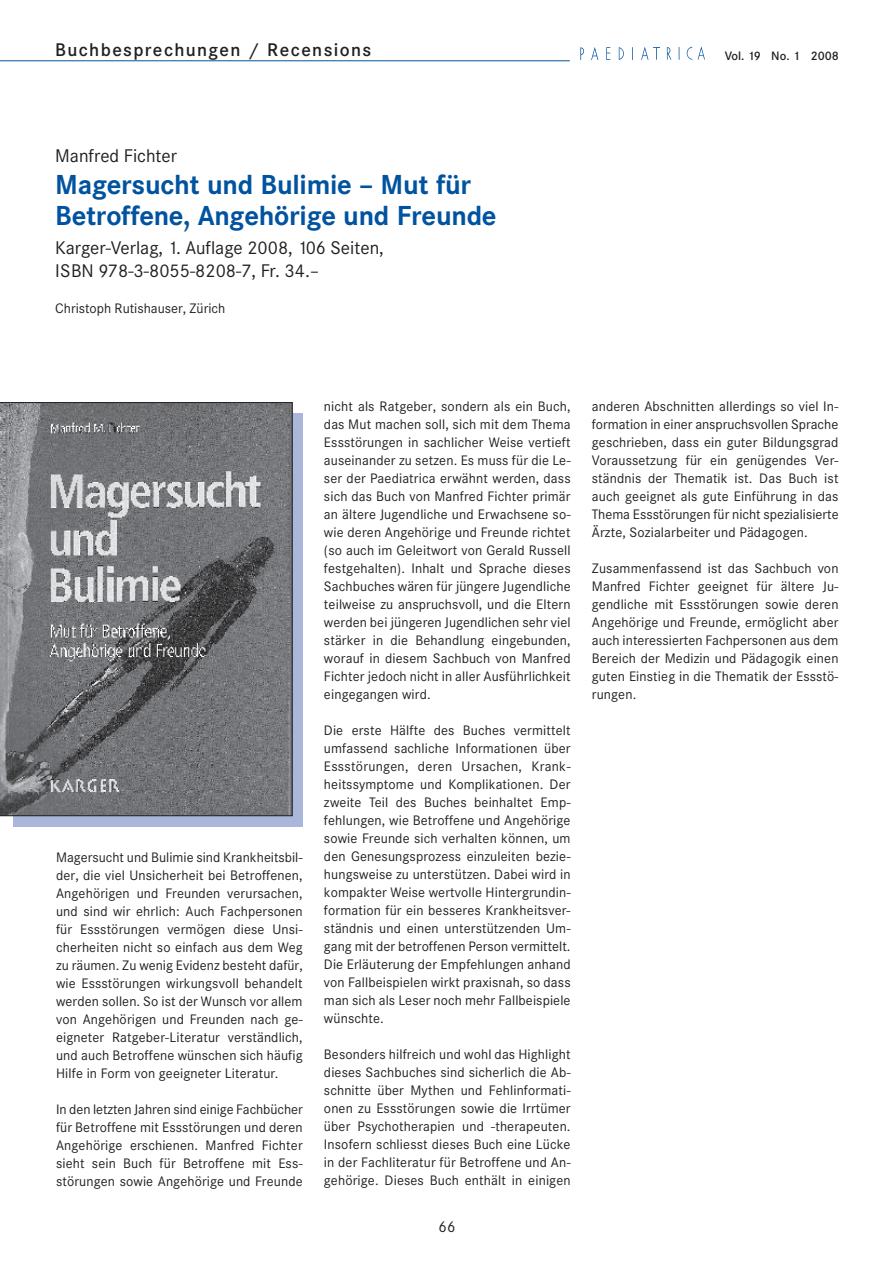
<style>
.page{position:relative;width:893px;height:1263px;background:#fff}
.page>*{position:absolute;margin:0;border:0;box-sizing:border-box;transform-origin:0 0}
.t1{font:700 27px/31.5px "Corporate SBQ";letter-spacing:-.01em;color:#0153a0}
.t2{font:18px/22.5px "Corporate SBQ";color:#231f20}
.t3{font:500 18px "Corporate SBQ";letter-spacing:.075em;color:#231f20}
.t4{font:15px "Corporate SBQ";color:#231f20}
.t5{font:13.5px/18px "Corporate SBQ";letter-spacing:.01em;color:#231f20;text-align:justify}
.t6{font:500 12px "Corporate SBQ";color:#231f20}
</style>
<div class="page">
<img style="left:580px;top:47px;width:125px;height:14px">
<hr style="left:0;top:60px;width:570px;height:1px;background:#0153a0">
<div style="left:13px;top:413px;width:290px;height:413px;background:#abb7da"></div>
<svg style="left:0;top:402px;width:293px;height:414px"></svg>
<h2 class="t3" style="left:55px;top:38px;width:317px">Buchbesprechungen / Recensions</h2>
<p class="t6" style="left:725px;top:49px;width:116px">Vol. 19 No. 1 2008</p>
<h2 class="t2" style="left:55px;top:145px;width:123px">Manfred Fichter</h2>
<h1 class="t1" style="left:55px;top:169px;width:443px">Magersucht und Bulimie – Mut für<br>Betroffene, Angehörige und Freunde</h1>
<h2 class="t2" style="left:55px;top:237px;width:330px">Karger-Verlag, 1. Auflage 2008, 106 Seiten,<br>ISBN 978-3-8055-8208-7, Fr. 34.–</h2>
<p class="t5" style="left:55px;top:299px;width:171px">Christoph Rutishauser, Zürich</p>
<p class="t5" style="left:56px;top:848px;width:248px">Magersucht und Bulimie sind Krankheitsbil&shy;der, die viel Unsicherheit bei Betroffenen, Angehörigen und Freunden verursachen, und sind wir ehrlich: Auch Fachpersonen für Essstörungen vermögen diese Unsi&shy;cherheiten nicht so einfach aus dem Weg zu räumen. Zu wenig Evidenz besteht dafür, wie Essstörungen wirkungsvoll behandelt werden sollen. So ist der Wunsch vor allem von Angehörigen und Freunden nach ge&shy;eigneter Ratgeber-Literatur verständlich, und auch Betroffene wünschen sich häufig Hilfe in Form von geeigneter Literatur.</p>
<p class="t5" style="left:56px;top:1100px;width:248px">In den letzten Jahren sind einige Fachbücher für Betroffene mit Essstörungen und deren Angehörige erschienen. Manfred Fichter sieht sein Buch für Betroffene mit Ess&shy;störungen sowie Angehörige und Freunde</p>
<p class="t5" style="left:324px;top:398px;width:248px">nicht als Ratgeber, sondern als ein Buch, das Mut machen soll, sich mit dem Thema Essstörungen in sachlicher Weise vertieft auseinander zu setzen. Es muss für die Le&shy;ser der Paediatrica erwähnt werden, dass sich das Buch von Manfred Fichter primär an ältere Jugendliche und Erwachsene so&shy;wie deren Angehörige und Freunde richtet (so auch im Geleitwort von Gerald Russell festgehalten). Inhalt und Sprache dieses Sachbuches wären für jüngere Jugendliche teilweise zu anspruchsvoll, und die Eltern werden bei jüngeren Jugendlichen sehr viel stärker in die Behandlung eingebunden, worauf in diesem Sachbuch von Manfred Fichter jedoch nicht in aller Ausführlichkeit eingegangen wird.</p>
<p class="t5" style="left:324px;top:722px;width:248px">Die erste Hälfte des Buches vermittelt umfassend sachliche Informationen über Essstörungen, deren Ursachen, Krank&shy;heitssymptome und Komplikationen. Der zweite Teil des Buches beinhaltet Emp&shy;fehlungen, wie Betroffene und Angehörige sowie Freunde sich verhalten können, um den Genesungsprozess einzuleiten bezie&shy;hungsweise zu unterstützen. Dabei wird in kompakter Weise wertvolle Hintergrundin&shy;formation für ein besseres Krankheitsver&shy;ständnis und einen unterstützenden Um&shy;gang mit der betroffenen Person vermittelt.<br>Die Erläuterung der Empfehlungen anhand von Fallbeispielen wirkt praxisnah, so dass man sich als Leser noch mehr Fallbeispiele wünschte.</p>
<p class="t5" style="left:324px;top:1046px;width:248px">Besonders hilfreich und wohl das Highlight dieses Sachbuches sind sicherlich die Ab&shy;schnitte über Mythen und Fehlinformati&shy;onen zu Essstörungen sowie die Irrtümer über Psychotherapien und -therapeuten.<br>Insofern schliesst dieses Buch eine Lücke in der Fachliteratur für Betroffene und An&shy;gehörige. Dieses Buch enthält in einigen</p>
<p class="t4" style="left:439px;top:1218px;width:18px">66</p>
<p class="t5" style="left:592px;top:398px;width:248px">anderen Abschnitten allerdings so viel In&shy;formation in einer anspruchsvollen Sprache geschrieben, dass ein guter Bildungsgrad Voraussetzung für ein genügendes Ver&shy;ständnis der Thematik ist. Das Buch ist auch geeignet als gute Einführung in das Thema Essstörungen für nicht spezialisierte Ärzte, Sozialarbeiter und Pädagogen.</p>
<p class="t5" style="left:592px;top:560px;width:248px">Zusammenfassend ist das Sachbuch von Manfred Fichter geeignet für ältere Ju&shy;gendliche mit Essstörungen sowie deren Angehörige und Freunde, ermöglicht aber auch interessierten Fachpersonen aus dem Bereich der Medizin und Pädagogik einen guten Einstieg in die Thematik der Essstö&shy;rungen.</p>
</div>
